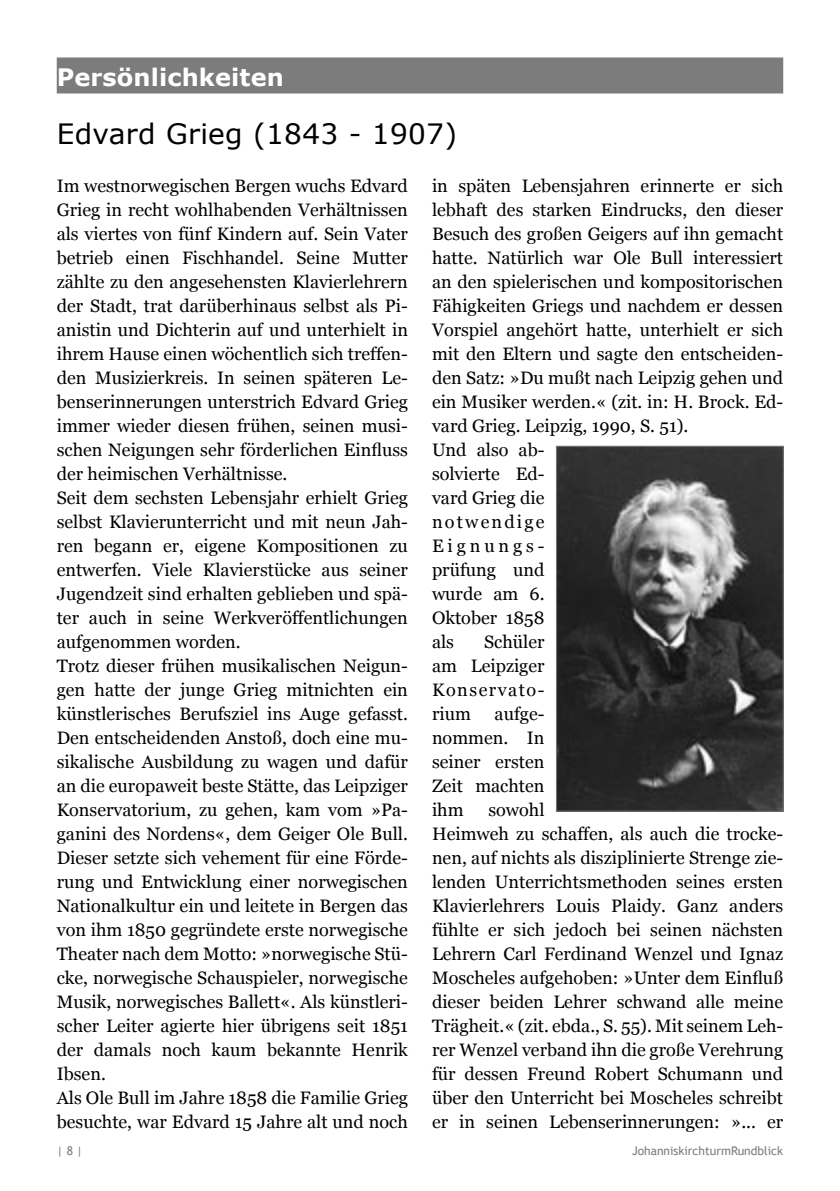
<style>
.page{position:relative;width:840px;height:1191px;background:#fff}
.page>*{position:absolute;margin:0;border:0;box-sizing:border-box;transform-origin:0 0}
.Artikel_Ueb{font:28px "Verdana";letter-spacing:.01em;color:#000}
.Titel_oben_l{font:700 24px "Verdana";letter-spacing:.005em;color:#fff}
.Fließ{font:18px/24px "Georgia";color:#000;text-align:justify}
.t1{font:12px "Trebuchet MS";color:#7c7c7c}
</style>
<div class="page">
<div style="left:57px;top:57px;width:725px;height:36px;background:#7c7c7c"></div>
<img style="left:557px;top:448px;width:224px;height:361px">
<div style="left:555px;top:446px;width:228px;height:365px;border:1px solid #7c7c7c"></div>
<p class="Titel_oben_l" style="left:57px;top:61px;width:228px">Persönlichkeiten</p>
<p class="Artikel_Ueb" style="left:57px;top:116px;width:401px">Edvard Grieg (1843 - 1907)</p>
<p class="Fließ" style="left:57px;top:174px;width:352px">Im westnorwegischen Bergen wuchs Edvard Grieg in recht wohlhabenden Verhältnissen als viertes von fünf Kindern auf. Sein Vater betrieb einen Fischhandel. Seine Mutter zählte zu den angesehensten Klavierlehrern der Stadt, trat darüberhinaus selbst als Pi&shy;anistin und Dichterin auf und unterhielt in ihrem Hause einen wöchentlich sich treffen&shy;den Musizierkreis. In seinen späteren Le&shy;benserinnerungen unterstrich Edvard Grieg immer wieder diesen frühen, seinen musi&shy;schen Neigungen sehr förderlichen Einfluss der heimischen Verhältnisse.</p>
<p class="Fließ" style="left:57px;top:486px;width:352px">Seit dem sechsten Lebensjahr erhielt Grieg selbst Klavierunterricht und mit neun Jah&shy;ren begann er, eigene Kompositionen zu entwerfen. Viele Klavierstücke aus seiner Jugendzeit sind erhalten geblieben und spä&shy;ter auch in seine Werkveröffentlichungen aufgenommen worden.</p>
<p class="Fließ" style="left:57px;top:654px;width:352px">Trotz dieser frühen musikalischen Neigun&shy;gen hatte der junge Grieg mitnichten ein künstlerisches Berufsziel ins Auge gefasst.<br>Den entscheidenden Anstoß, doch eine mu&shy;sikalische Ausbildung zu wagen und dafür an die europaweit beste Stätte, das Leipziger Konservatorium, zu gehen, kam vom »Pa&shy;ganini des Nordens«, dem Geiger Ole Bull.<br>Dieser setzte sich vehement für eine Förde&shy;rung und Entwicklung einer norwegischen Nationalkultur ein und leitete in Bergen das von ihm 1850 gegründete erste norwegische Theater nach dem Motto: »norwegische Stü&shy;cke, norwegische Schauspieler, norwegische Musik, norwegisches Ballett«. Als künstleri&shy;scher Leiter agierte hier übrigens seit 1851 der damals noch kaum bekannte Henrik Ibsen.</p>
<p class="Fließ" style="left:57px;top:1086px;width:352px">Als Ole Bull im Jahre 1858 die Familie Grieg besuchte, war Edvard 15 Jahre alt und noch</p>
<p class="Fließ" style="left:432px;top:174px;width:352px">in späten Lebensjahren erinnerte er sich lebhaft des starken Eindrucks, den dieser Besuch des großen Geigers auf ihn gemacht hatte. Natürlich war Ole Bull interessiert an den spielerischen und kompositorischen Fähigkeiten Griegs und nachdem er dessen Vorspiel angehört hatte, unterhielt er sich mit den Eltern und sagte den entscheiden&shy;den Satz: »Du mußt nach Leipzig gehen und ein Musiker werden.« (zit. in: H. Brock. Ed&shy;vard Grieg. Leipzig, 1990, S. 51).</p>
<p class="Fließ" style="left:432px;top:438px;width:114px">Und also ab&shy;solvierte Ed&shy;vard Grieg die notwendige Eignungs&shy;prüfung und wurde am 6.<br>Oktober 1858 als</p>
<p class="Fließ" style="left:432px;top:630px;width:114px;text-indent:52px">Schüler am Leipziger Konservato&shy;rium</p>
<p class="Fließ" style="left:432px;top:702px;width:114px;text-indent:63px">aufge&shy;nommen. In seiner ersten Zeit machten ihm</p>
<p class="Fließ" style="left:432px;top:798px;width:352px;text-align:left;text-indent:56px">sowohl<br>Heimweh zu schaffen, als auch die trocke&shy;nen, auf nichts als disziplinierte Strenge zie&shy;lenden Unterrichtsmethoden seines ersten Klavierlehrers Louis Plaidy. Ganz anders fühlte er sich jedoch bei seinen nächsten Lehrern Carl Ferdinand Wenzel und Ignaz Moscheles aufgehoben: »Unter dem Einfluß dieser beiden Lehrer schwand alle meine Trägheit.« (zit. ebda., S. 55). Mit seinem Leh&shy;rer Wenzel verband ihn die große Verehrung für dessen Freund Robert Schumann und über den Unterricht bei Moscheles schreibt er in seinen Lebenserinnerungen: »... er</p>
<p class="t1" style="left:57px;top:1143px;width:28px">| 8 |</p>
<p class="t1" style="left:631px;top:1143px;width:153px">JohanniskirchturmRundblick</p>
</div>
